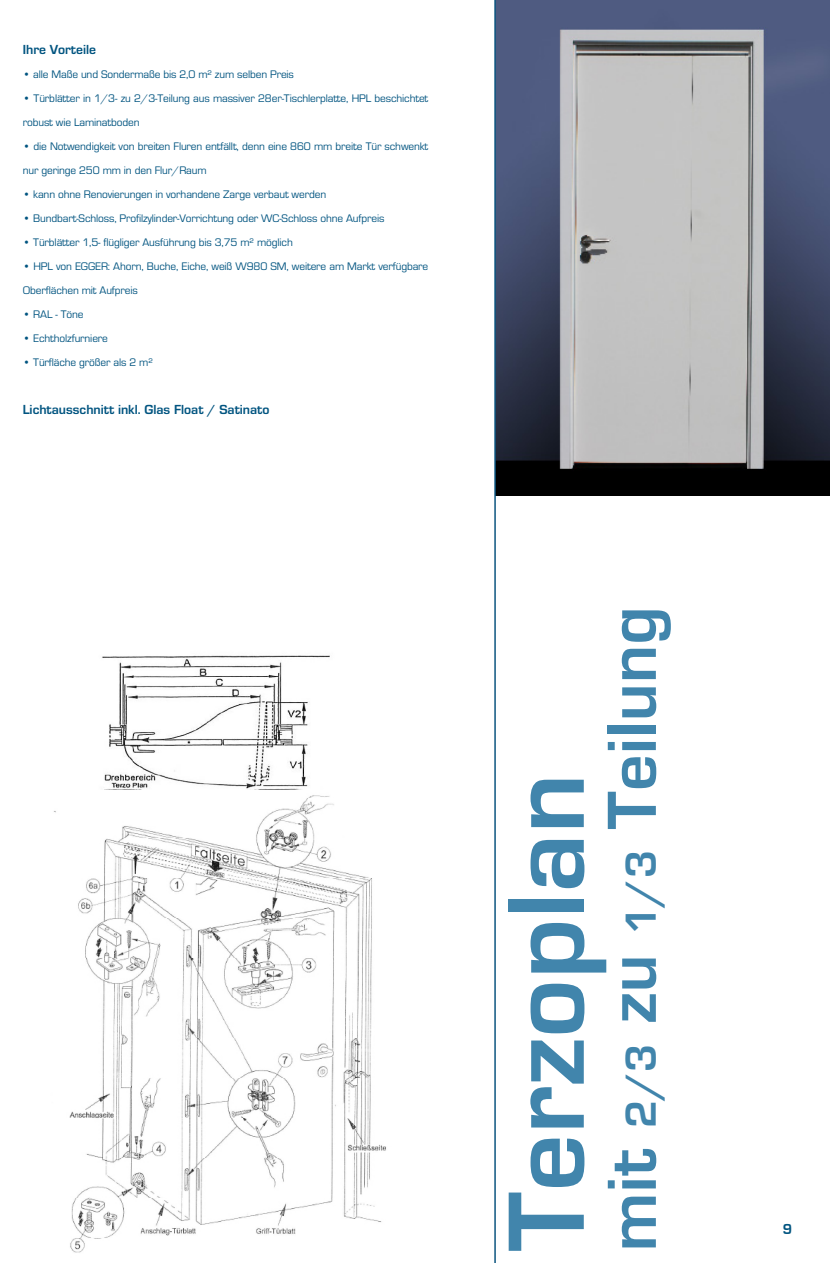
<style>
.page{position:relative;width:830px;height:1263px;background:#fff}
.page>*{position:absolute;margin:0;border:0;box-sizing:border-box;transform-origin:0 0}
.Normaal{font:700 112.5px "Eurostile";letter-spacing:.005em;color:#4185ac}
.Normaal-2{font:700 72px "Eurostile";letter-spacing:.005em;color:#4185ac}
.Normaal-3{font:700 15px "Eurostile";color:#005480}
.Normaal-4{font:700 13.65px "Eurostile";color:#005480}
.Normaal-5{font:11.4px/24px "Eurostile";letter-spacing:-.01em;color:#005480}
.s1{font-size:45px}
</style>
<div class="page">
<img style="left:495px;top:0;width:334px;height:495px">
<img style="left:102px;top:655px;width:228px;height:135px">
<img style="left:54px;top:795px;width:332px;height:458px">
<hr style="left:494px;top:0;width:1px;height:1263px;background:#0c5580">
<p class="Normaal-4" style="left:23px;top:40px;width:75px">Ihre Vorteile</p>
<p class="Normaal-5" style="left:23px;top:62px;width:272px">• alle Maße und Sondermaße bis 2,0 m² zum selben Preis</p>
<p class="Normaal-5" style="left:23px;top:86px;width:407px">• Türblätter in 1/3- zu 2/3-Teilung aus massiver 28er-Tischlerplatte, HPL beschichtet robust wie Laminatboden</p>
<p class="Normaal-5" style="left:23px;top:134px;width:407px">• die Notwendigkeit von breiten Fluren entfällt, denn eine 860 mm breite Tür schwenkt nur geringe 250 mm in den Flur/Raum</p>
<p class="Normaal-5" style="left:23px;top:182px;width:305px">• kann ohne Renovierungen in vorhandene Zarge verbaut werden</p>
<p class="Normaal-5" style="left:23px;top:206px;width:363px">• Bundbart-Schloss, Profilzylinder-Vorrichtung oder WC-Schloss ohne Aufpreis</p>
<p class="Normaal-5" style="left:23px;top:230px;width:271px">• Türblätter 1,5- flügliger Ausführung bis 3,75 m² möglich</p>
<p class="Normaal-5" style="left:23px;top:254px;width:407px">• HPL von EGGER: Ahorn, Buche, Eiche, weiß W980 SM, weitere am Markt verfügbare<br>Oberflächen mit Aufpreis</p>
<p class="Normaal-5" style="left:23px;top:302px;width:62px">• RAL - Töne</p>
<p class="Normaal-5" style="left:23px;top:326px;width:87px">• Echtholzfurniere</p>
<p class="Normaal-5" style="left:23px;top:350px;width:132px">• Türfläche größer als 2 m²</p>
<p class="Normaal-4" style="left:23px;top:400px;width:248px">Lichtausschnitt inkl. Glas Float / Satinato</p>
<p class="Normaal-2" style="left:580px;top:1251px;width:646px;rotate:-90deg">mit <span class="s1">2/3</span> zu <span class="s1">1/3</span> Teilung</p>
<p class="Normaal" style="left:465px;top:1251px;width:479px;rotate:-90deg">Terzoplan</p>
<p class="Normaal-3" style="left:782px;top:1220px;width:11px">9</p>
</div>
